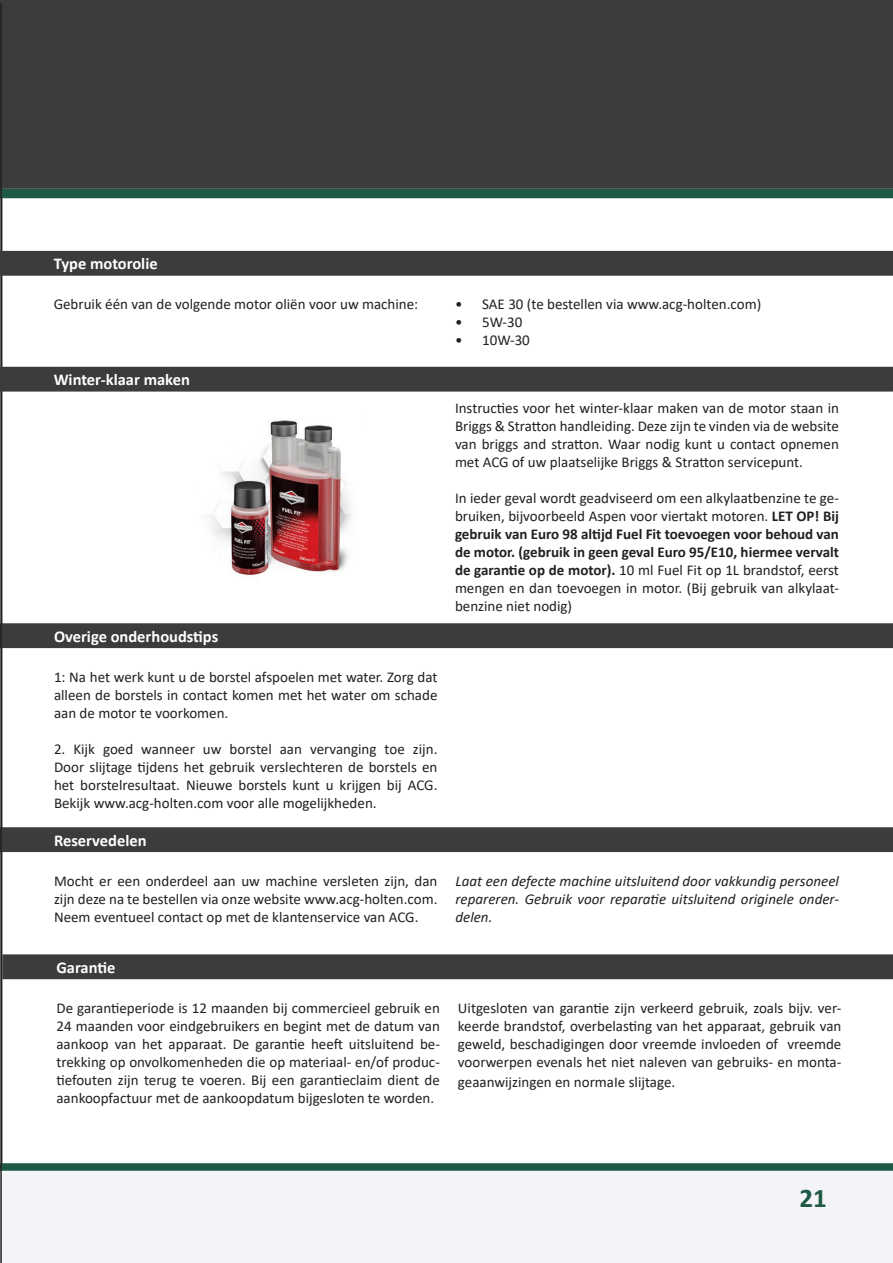
<style>
.page{position:relative;width:893px;height:1263px;background:#fff}
.page>*{position:absolute;margin:0;border:0;box-sizing:border-box;transform-origin:0 0}
.t1{font:700 27px "Calibri";color:#1e5945}
.t2{font:700 16.5px "Calibri";color:#fff}
.t3{font:15px/18px "Calibri";color:#231f20;text-align:justify}
.t4{font:italic 15px/18px "Calibri";color:#231f20;text-align:justify}
.s1{font-weight:700}
</style>
<div class="page">
<svg style="left:2px;top:1163px;width:891px;height:100px"></svg>
<div style="left:0;top:0;width:893px;height:189px;background:#3c3c3b"></div>
<div style="left:2px;top:189px;width:891px;height:9px;background:#1e5945"></div>
<div style="left:1px;top:624px;width:891px;height:23px;background:#3c3c3b"></div>
<div style="left:0;top:623px;width:893px;height:25px;border:2px solid #3c3c3b"></div>
<div style="left:1px;top:828px;width:891px;height:23px;background:#3c3c3b"></div>
<div style="left:0;top:827px;width:893px;height:25px;border:2px solid #3c3c3b"></div>
<hr style="left:0;top:3px;width:2px;height:1260px;background:#231f20">
<div style="left:2px;top:954px;width:891px;height:25px;background:#3c3c3b"></div>
<div style="left:0;top:252px;width:892px;height:23px;background:#3c3c3b"></div>
<div style="left:0;top:251px;width:893px;height:25px;border:2px solid #3c3c3b"></div>
<div style="left:0;top:367px;width:892px;height:24px;background:#3c3c3b"></div>
<div style="left:0;top:367px;width:893px;height:25px;border:2px solid #3c3c3b"></div>
<img style="left:209px;top:420px;width:143px;height:155px">
<p class="t2" style="left:54px;top:252px;width:106px">Type motorolie</p>
<p class="t3" style="left:54px;top:295px;width:366px">Gebruik één van de volgende motor oliën voor uw machine:</p>
<p class="t3" style="left:455px;top:295px;width:307px">• SAE 30 (te bestellen via www.acg-holten.com)</p>
<p class="t3" style="left:455px;top:313px;width:69px">• 5W-30</p>
<p class="t3" style="left:455px;top:331px;width:76px">• 10W-30</p>
<p class="t2" style="left:54px;top:368px;width:138px">Winter-klaar maken</p>
<p class="t3" style="left:455px;top:399px;width:385px">Instructies voor het winter-klaar maken van de motor staan in Briggs &amp; Stratton handleiding. Deze zijn te vinden via de website van briggs and stratton. Waar nodig kunt u contact opnemen met ACG of uw plaatselijke Briggs &amp; Stratton servicepunt.</p>
<p class="t3" style="left:455px;top:489px;width:385px">In ieder geval wordt geadviseerd om een alkylaatbenzine te ge&shy;bruiken, bijvoorbeeld Aspen voor viertakt motoren. <span class="s1">LET OP! Bij gebruik van Euro 98 altijd Fuel Fit toevoegen voor behoud van de motor. (gebruik in geen geval Euro 95/E10, hiermee vervalt de garantie op de motor).</span> 10 ml Fuel Fit op 1L brandstof, eerst mengen en dan toevoegen in motor. (Bij gebruik van alkylaat&shy;benzine niet nodig)</p>
<p class="t2" style="left:54px;top:625px;width:166px">Overige onderhoudstips</p>
<p class="t3" style="left:54px;top:667px;width:385px">1: Na het werk kunt u de borstel afspoelen met water. Zorg dat alleen de borstels in contact komen met het water om schade aan de motor te voorkomen.</p>
<p class="t3" style="left:54px;top:739px;width:385px">2. Kijk goed wanneer uw borstel aan vervanging toe zijn.<br>Door slijtage tijdens het gebruik verslechteren de borstels en het borstelresultaat. Nieuwe borstels kunt u krijgen bij ACG.<br>Bekijk www.acg-holten.com voor alle mogelijkheden.</p>
<p class="t2" style="left:54px;top:829px;width:94px">Reservedelen</p>
<p class="t3" style="left:54px;top:871px;width:385px">Mocht er een onderdeel aan uw machine versleten zijn, dan zijn deze na te bestellen via onze website www.acg-holten.com.<br>Neem eventueel contact op met de klantenservice van ACG.</p>
<p class="t4" style="left:455px;top:871px;width:385px">Laat een defecte machine uitsluitend door vakkundig personeel repareren. Gebruik voor reparatie uitsluitend originele onder&shy;delen.</p>
<p class="t2" style="left:56px;top:956px;width:60px">Garantie</p>
<p class="t3" style="left:56px;top:998px;width:385px">De garantieperiode is 12 maanden bij commercieel gebruik en 24 maanden voor eindgebruikers en begint met de datum van aankoop van het apparaat. De garantie heeft uitsluitend be&shy;trekking op onvolkomenheden die op materiaal- en/of produc&shy;tiefouten zijn terug te voeren. Bij een garantieclaim dient de aankoopfactuur met de aankoopdatum bijgesloten te worden.</p>
<p class="t3" style="left:458px;top:998px;width:385px">Uitgesloten van garantie zijn verkeerd gebruik, zoals bijv. ver&shy;keerde brandstof, overbelasting van het apparaat, gebruik van geweld, beschadigingen door vreemde invloeden of vreemde voorwerpen evenals het niet naleven van gebruiks- en monta-</p>
<p class="t3" style="left:458px;top:1072px;width:219px">geaanwijzingen en normaIe slijtage.</p>
<p class="t1" style="left:799px;top:1179px;width:29px">21</p>
</div>
